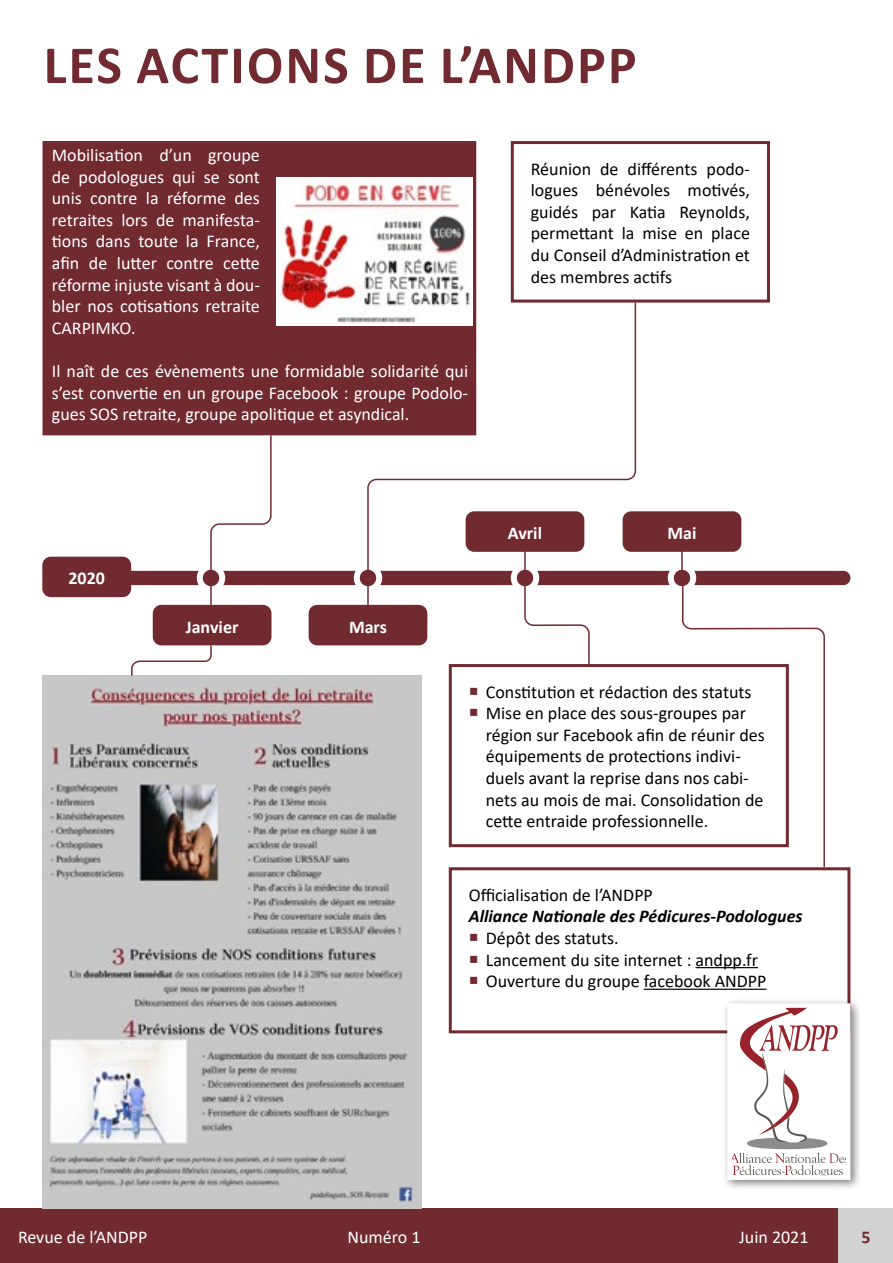
<style>
.page{position:relative;width:893px;height:1263px;background:#fff}
.page>*{position:absolute;margin:0;border:0;box-sizing:border-box;transform-origin:0 0}
.t1{font:700 54px "Calibri";letter-spacing:.04em;color:#712a30}
.t2{font:18px/21.6px "Calibri";color:#000}
.t3{font:18px/21.6px "Calibri";color:#fff;text-align:justify}
.t4{font:italic 700 18px "Calibri";color:#000}
.t5{font:700 18px "Calibri";color:#fff}
.t6{font:700 18px "Calibri";color:#712a30}
</style>
<div class="page">
<div style="left:0;top:1209px;width:839px;height:54px;background:#712a30"></div>
<div style="left:839px;top:1209px;width:54px;height:54px;background:#d2d2d2"></div>
<div style="left:43px;top:141px;width:433px;height:294px;background:#712a30"></div>
<img style="left:277px;top:177px;width:195px;height:149px">
<div style="left:511px;top:141px;width:259px;height:162px;border:3px solid #712a30"></div>
<div style="left:59px;top:572px;width:791px;height:12px;background:#712a30;border-radius:6px"></div>
<div style="left:58px;top:571px;width:792px;height:14px;border:2px solid #712a30;border-radius:6px"></div>
<div style="left:153px;top:605px;width:118px;height:40px;background:#712a30;border-radius:9px"></div>
<div style="left:200px;top:567px;width:22px;height:22px;background:#712a30;border-radius:50%"></div>
<div style="left:197px;top:564px;width:28px;height:28px;border:6px solid #fff;border-radius:50%"></div>
<div style="left:514px;top:567px;width:22px;height:22px;background:#712a30;border-radius:50%"></div>
<div style="left:511px;top:564px;width:28px;height:28px;border:6px solid #fff;border-radius:50%"></div>
<div style="left:671px;top:567px;width:22px;height:22px;background:#712a30;border-radius:50%"></div>
<div style="left:668px;top:564px;width:28px;height:28px;border:6px solid #fff;border-radius:50%"></div>
<div style="left:42px;top:557px;width:89px;height:40px;background:#712a30;border-radius:9px"></div>
<div style="left:309px;top:605px;width:118px;height:40px;background:#712a30;border-radius:9px"></div>
<div style="left:357px;top:567px;width:22px;height:22px;background:#712a30;border-radius:50%"></div>
<div style="left:354px;top:564px;width:28px;height:28px;border:6px solid #fff;border-radius:50%"></div>
<div style="left:623px;top:511px;width:118px;height:41px;background:#712a30;border-radius:9px"></div>
<hr style="left:210px;top:578px;width:2px;height:27px;background:#712a30">
<hr style="left:681px;top:548px;width:2px;height:27px;background:#712a30">
<hr style="left:367px;top:580px;width:2px;height:26px;background:#712a30">
<img style="left:43px;top:676px;width:378px;height:533px">
<div style="left:449px;top:664px;width:340px;height:183px;border:3px solid #712a30"></div>
<hr style="left:696px;top:967px;width:62px;height:1px;background:#000">
<hr style="left:644px;top:989px;width:122px;height:1px;background:#000">
<div style="left:449px;top:867px;width:401px;height:166px;border:3px solid #712a30"></div>
<div style="left:722px;top:998px;width:140px;height:192px;background:#000;opacity:.5"></div>
<svg style="left:732px;top:1008px;width:113px;height:167px"></svg>
<svg style="left:523px;top:583px;width:67px;height:82px"></svg>
<svg style="left:366px;top:301px;width:271px;height:277px"></svg>
<svg style="left:209px;top:434px;width:63px;height:142px"></svg>
<svg style="left:681px;top:583px;width:145px;height:285px"></svg>
<svg style="left:130px;top:644px;width:83px;height:33px"></svg>
<h1 class="t1" style="left:44px;top:27px;width:594px">LES ACTIONS DE L’ANDPP</h1>
<p class="t3" style="left:52px;top:144px;width:210px">Mobilisation d’un groupe de podologues qui se sont unis contre la réforme des retraites lors de manifesta&shy;tions dans toute la France, afin de lutter contre cette réforme injuste visant à dou&shy;bler nos cotisations retraite CARPIMKO.</p>
<p class="t3" style="left:52px;top:360px;width:418px">Il naît de ces évènements une formidable solidarité qui s’est convertie en un groupe Facebook : groupe Podolo&shy;gues SOS retraite, groupe apolitique et asyndical.</p>
<p class="t2" style="left:531px;top:157px;width:221px;text-align:justify">Réunion de différents podo&shy;logues bénévoles motivés, guidés par Katia Reynolds, permettant la mise en place du Conseil d’Administration et des membres actifs</p>
<p class="t5" style="left:68px;top:566px;width:38px">2020</p>
<p class="t5" style="left:186px;top:614px;width:54px">Janvier</p>
<p class="t5" style="left:349px;top:614px;width:39px">Mars</p>
<p class="t5" style="left:508px;top:520px;width:36px">Avril</p>
<p class="t5" style="left:667px;top:520px;width:31px">Mai</p>
<p class="t2" style="left:486px;top:680px;width:281px">Constitution et rédaction des statuts Mise en place des sous-groupes par région sur Facebook afin de réunir des équipements de protections indivi&shy;duels avant la reprise dans nos cabi&shy;nets au mois de mai. Consolidation de cette entraide professionnelle.</p>
<p class="t2" style="left:469px;top:883px;width:186px">Officialisation de l’ANDPP</p>
<p class="t4" style="left:469px;top:904px;width:335px">Alliance Nationale des Pédicures-Podologues</p>
<p class="t2" style="left:486px;top:927px;width:282px">Dépôt des statuts.<br>Lancement du site internet : andpp.fr<br>Ouverture du groupe facebook ANDPP</p>
<p class="t3" style="left:18px;top:1225px;width:131px">Revue de l’ANDPP</p>
<p class="t3" style="left:347px;top:1225px;width:75px">Numéro 1</p>
<p class="t3" style="left:739px;top:1225px;width:71px">Juin 2021</p>
<p class="t6" style="left:861px;top:1224px;width:11px">5</p>
</div>
